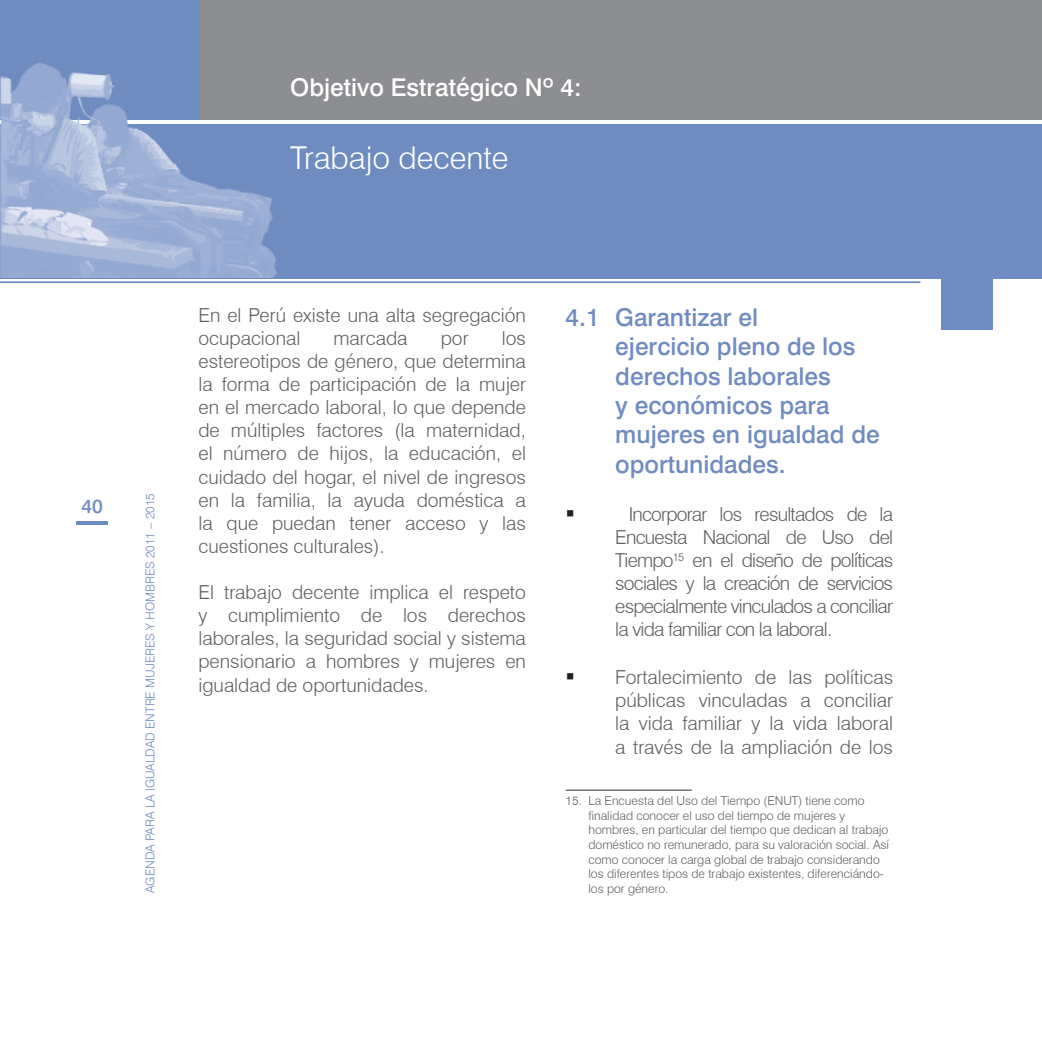
<style>
.page{position:relative;width:1042px;height:1042px;background:#fff}
.page>*{position:absolute;margin:0;border:0;box-sizing:border-box;transform-origin:0 0}
.t1{font:300 31.5px "Swiss 721 BT";color:#fff}
.t2{font:500 24.5px/29.4px "Swiss 721 BT";color:#6f8cc1}
.t3{font:500 24.5px "Swiss 721 BT";color:#fff}
.t4{font:300 19.25px/23.1px "Swiss 721 BT";color:#5f5f62;text-align:justify}
.t5{font:500 19.25px "Swiss 721 BT";color:#6f8cc1}
.Nota_de_pie{font:300 12.25px/14.7px "Swiss 721 BT";color:#5f5f62}
.t6{font:300 12.25px "Swiss 721 BT";color:#6f8cc1}
</style>
<div class="page">
<div style="left:0;top:0;width:211px;height:210px;background:#6f8cc1"></div>
<div style="left:201px;top:0;width:841px;height:222px;background:#8c8e91"></div>
<div style="left:0;top:124px;width:1042px;height:154px;background:#6f8cc1"></div>
<hr style="left:0;top:120px;width:1042px;height:4px;background:#fff">
<img style="left:0;top:32px;width:277px;height:246px">
<hr style="left:566px;top:789px;width:126px;height:2px;background:#5f5f62">
<hr style="left:0;top:281px;width:920px;height:2px;background:#6f8cc1">
<div style="left:941px;top:278px;width:51px;height:52px;background:#6f8cc1"></div>
<hr style="left:77px;top:521px;width:31px;height:3px;background:#6f8cc1">
<p class="t3" style="left:290px;top:73px;width:293px">Objetivo Estratégico Nº 4:</p>
<p class="t1" style="left:290px;top:139px;width:220px">Trabajo decente</p>
<p class="t5" style="left:81px;top:494px;width:23px">40</p>
<p class="t6" style="left:143px;top:893px;width:401px;rotate:-90deg">AGENDA PARA LA IGUALDAD ENTRE MUJERES Y HOMBRES 2011 – 2015</p>
<p class="t4" style="left:198px;top:303px;width:329px">En el Perú existe una alta segregación ocupacional</p>
<p class="t4" style="left:198px;top:326px;width:329px;text-indent:303px">los estereotipos de género, que determina la forma de participación de la mujer en el mercado laboral, lo que depende de múltiples factores (la maternidad, el número de hijos, la educación, el cuidado del hogar, el nivel de ingresos en la familia, la ayuda doméstica a la que puedan tener acceso y las cuestiones culturales).</p>
<p class="t4" style="left:198px;top:580px;width:329px">El trabajo decente implica el respeto y cumplimiento de los derechos laborales, la seguridad social y sistema pensionario a hombres y mujeres en igualdad de oportunidades.</p>
<p class="t4" style="left:333px;top:326px;width:76px">marcada</p>
<p class="t4" style="left:441px;top:326px;width:29px">por</p>
<p class="t2" style="left:615px;top:302px;width:266px;text-indent:-50px">4.1 Garantizar el<br>ejercicio pleno de los derechos laborales<br>y económicos para mujeres en igualdad de oportunidades.</p>
<p class="t4" style="left:615px;top:502px;width:279px;text-indent:13px">Incorporar los resultados de la Encuesta Nacional de Uso del Tiempo<sup>15</sup> en el diseño de políticas sociales y la creación de servicios especialmente vinculados a conciliar la vida familiar con la laboral.</p>
<p class="t4" style="left:615px;top:665px;width:279px">Fortalecimiento de las políticas públicas vinculadas a conciliar la vida familiar y la vida laboral a través de la ampliación de los</p>
<p class="Nota_de_pie" style="left:588px;top:793px;width:302px;text-indent:-23px">15. La Encuesta del Uso del Tiempo (ENUT) tiene como finalidad conocer el uso del tiempo de mujeres y hombres, en particular del tiempo que dedican al trabajo doméstico no remunerado, para su valoración social. Así como conocer la carga global de trabajo considerando los diferentes tipos de trabajo existentes, diferenciándo-</p>
<p class="Nota_de_pie" style="left:588px;top:881px;width:82px">los por género.</p>
</div>
